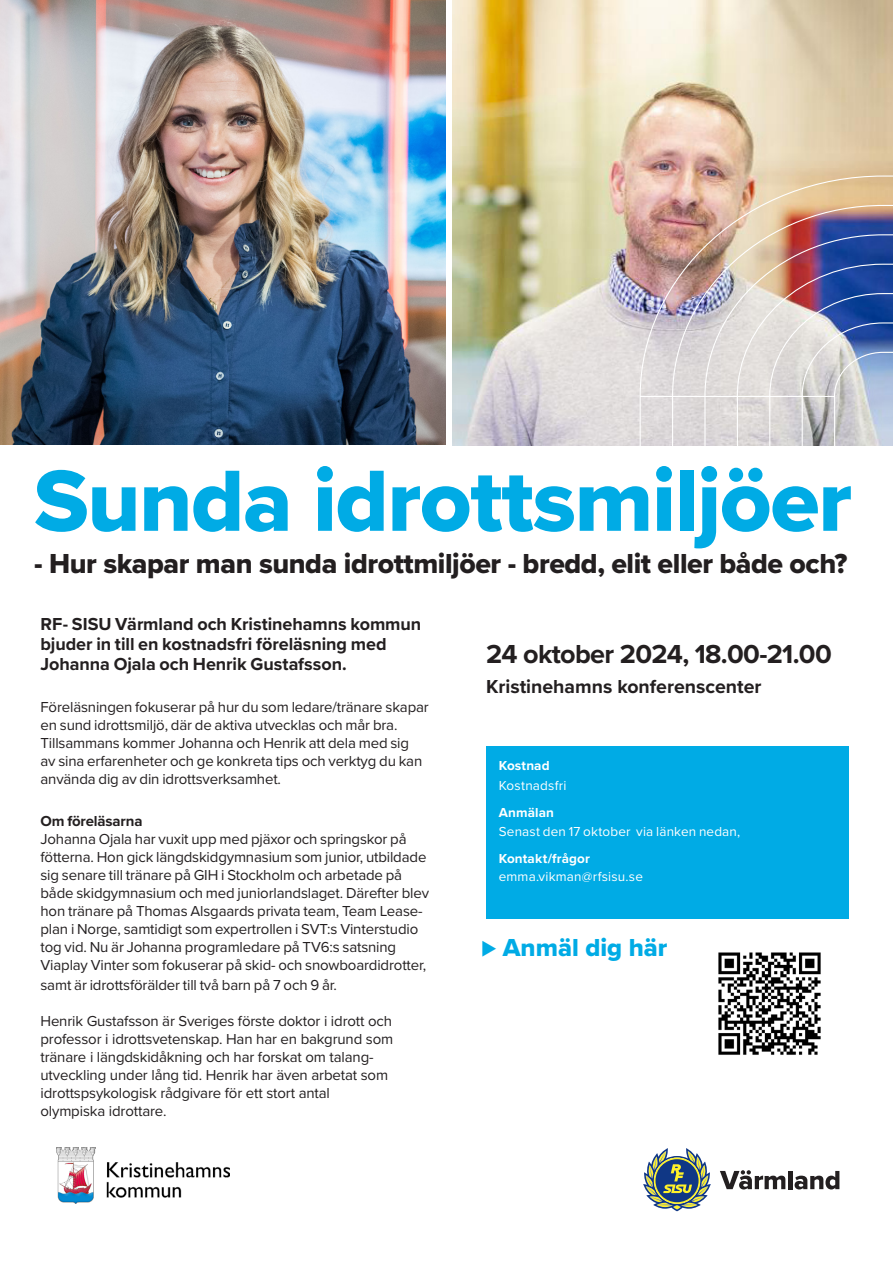
<style>
.page{position:relative;width:893px;height:1263px;background:#fff}
.page>*{position:absolute;margin:0;border:0;box-sizing:border-box;transform-origin:0 0}
.Huvudrubrik{font:90px "Proxima Nova Extrabld";letter-spacing:-.015em;color:#00abe5}
.Huvudrubrik-2{font:28.5px "Proxima Nova Extrabld";letter-spacing:-.015em;color:#231f20}
.t1{font:700 27px "Proxima Nova";letter-spacing:-.025em;color:#231f20}
.t2{font:25.5px "Proxima Nova Extrabld";color:#00abe5}
.t3{font:700 19.5px "Proxima Nova";color:#231f20}
.Brödtext_Mercury{font:700 18px/20.2px "Proxima Nova";letter-spacing:-.005em;color:#231f20}
.Brödtext_Mercury-2{font:15px/18px "Proxima Nova";letter-spacing:-.01em;color:#231f20}
.Brödtext_Mercury-3{font:700 15px "Proxima Nova";letter-spacing:-.01em;color:#231f20}
.inforuta{font:13.5px/27px "Proxima Nova";letter-spacing:.01em;color:#fff}
.inforuta-2{font:700 13.5px "Proxima Nova";letter-spacing:.01em;color:#fff}
.s1{font-weight:700}
</style>
<div class="page">
<img style="left:452px;top:0;width:441px;height:446px">
<img style="left:0;top:0;width:446px;height:444px">
<hr style="left:672px;top:396px;width:1px;height:412px;background:#fff">
<hr style="left:704px;top:396px;width:1px;height:412px;background:#fff">
<hr style="left:737px;top:396px;width:1px;height:412px;background:#fff">
<hr style="left:769px;top:396px;width:1px;height:412px;background:#fff">
<hr style="left:802px;top:396px;width:1px;height:412px;background:#fff">
<hr style="left:834px;top:396px;width:1px;height:412px;background:#fff">
<hr style="left:640px;top:396px;width:1px;height:412px;background:#fff">
<img style="left:639px;top:175px;width:254px;height:222px">
<img style="left:56px;top:1148px;width:173px;height:55px">
<div style="left:486px;top:747px;width:362px;height:172px;background:#00abe5"></div>
<svg style="left:720px;top:1170px;width:65px;height:19px"></svg>
<hr style="left:788px;top:1171px;width:4px;height:18px;background:#231f20">
<svg style="left:795px;top:1171px;width:44px;height:18px"></svg>
<svg style="left:643px;top:1148px;width:68px;height:63px"></svg>
<img style="left:718px;top:952px;width:103px;height:103px">
<p class="Huvudrubrik" style="left:34px;top:434px;width:819px">Sunda idrottsmiljöer</p>
<p class="Huvudrubrik-2" style="left:34px;top:542px;width:815px">- Hur skapar man sunda idrottmiljöer - bredd, elit eller både och?</p>
<p class="Brödtext_Mercury" style="left:40px;top:613px;width:382px">RF- SISU Värmland och Kristinehamns kommun bjuder in till en kostnadsfri föreläsning med<br>Johanna Ojala och Henrik Gustafsson.</p>
<p class="Brödtext_Mercury-2" style="left:40px;top:697px;width:390px">Föreläsningen fokuserar på hur du som ledare/tränare skapar en sund idrottsmiljö, där de aktiva utvecklas och mår bra.</p>
<p class="Brödtext_Mercury-2" style="left:40px;top:733px;width:383px">Tillsammans kommer Johanna och Henrik att dela med sig av sina erfarenheter och ge konkreta tips och verktyg du kan använda dig av din idrottsverksamhet.</p>
<p class="Brödtext_Mercury-3" style="left:40px;top:810px;width:104px">Om föreläsarna</p>
<p class="Brödtext_Mercury-2" style="left:40px;top:829px;width:390px">Johanna Ojala har vuxit upp med pjäxor och springskor på fötterna. Hon gick längdskidgymnasium som junior, utbildade sig senare till tränare på GIH i Stockholm och arbetade på både skidgymnasium och med juniorlandslaget. Därefter blev hon tränare på Thomas Alsgaards privata team, Team Lease&shy;plan i Norge, samtidigt som expertrollen i SVT:s Vinterstudio tog vid. Nu är Johanna programledare på TV6:s satsning Viaplay Vinter som fokuserar på skid- och snowboardidrotter,</p>
<p class="Brödtext_Mercury-2" style="left:40px;top:976px;width:298px">samt är idrottsförälder till två barn på 7 och 9 år.</p>
<p class="Brödtext_Mercury-2" style="left:40px;top:1012px;width:354px">Henrik Gustafsson är Sveriges förste doktor i idrott och professor i idrottsvetenskap. Han har en bakgrund som tränare i längdskidåkning och har forskat om talang&shy;utveckling under lång tid. Henrik har även arbetat som idrottspsykologisk rådgivare för ett stort antal olympiska idrottare.</p>
<p class="t1" style="left:486px;top:634px;width:347px">24 oktober 2024, 18.00-21.00</p>
<p class="t3" style="left:486px;top:672px;width:277px">Kristinehamns konferenscenter</p>
<p class="inforuta-2" style="left:499px;top:756px;width:52px">Kostnad</p>
<p class="inforuta" style="left:499px;top:771px;width:69px">Kostnadsfri<br><span class="s1">Anmälan</span></p>
<p class="inforuta" style="left:499px;top:817px;width:243px">Senast den 17 oktober via länken nedan,<br><span class="s1">Kontakt/frågor</span></p>
<p class="inforuta" style="left:499px;top:862px;width:146px">emma.vikman@rfsisu.se</p>
<p class="t2" style="left:481px;top:928px;width:188px">⊲ Anmäl dig här</p>
</div>
